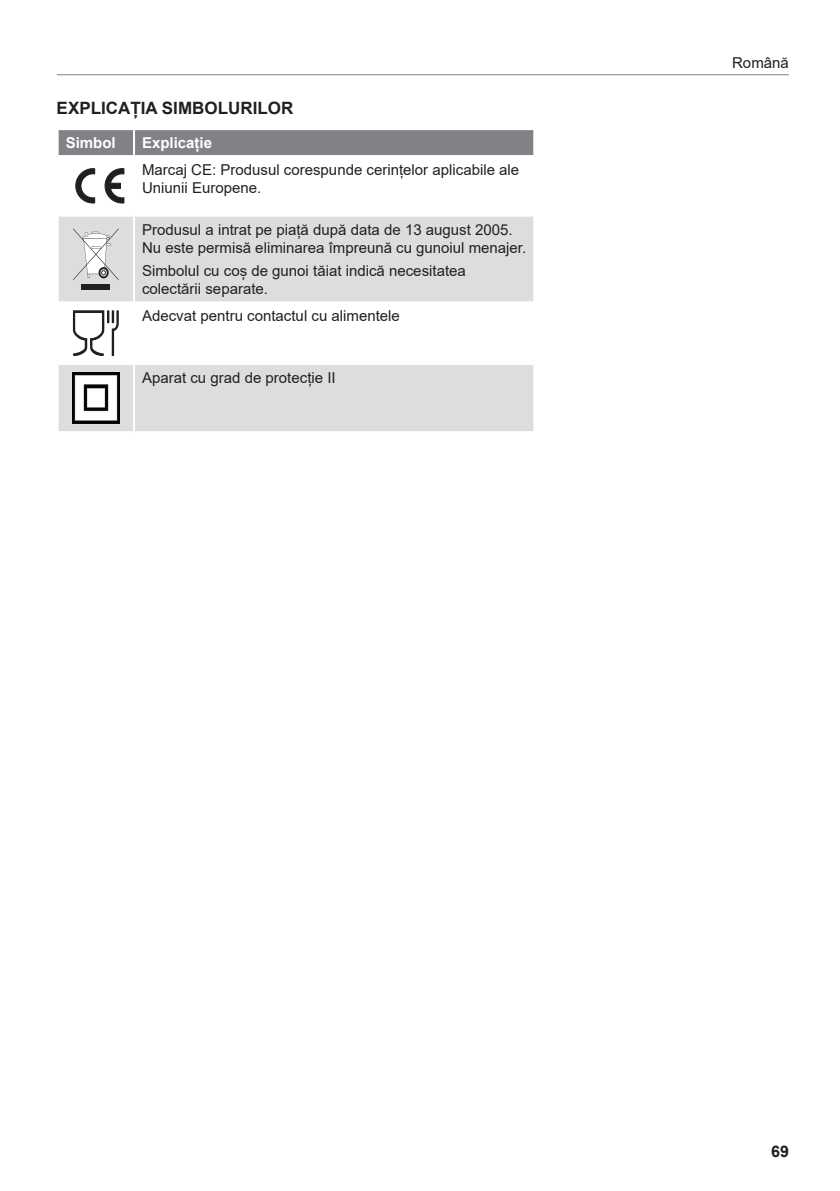
<style>
.page{position:relative;width:840px;height:1191px;background:#fff}
.page>*{position:absolute;margin:0;border:0;box-sizing:border-box;transform-origin:0 0}
.t1{font:700 17px "Arial";color:#231f20}
.t2{font:700 16px "Arial";color:#231f20}
.t3{font:15px/18px "Arial";color:#231f20}
.t4{font:700 15px "Arial";color:#fff}
</style>
<div class="page">
<hr style="left:57px;top:74px;width:731px;height:1px;background:#808285">
<div style="left:59px;top:130px;width:474px;height:25px;background:#808285"></div>
<svg style="left:59px;top:217px;width:474px;height:214px;fill:#dcdddf"></svg>
<hr style="left:133px;top:217px;width:2px;height:84px;background:#fff">
<hr style="left:57px;top:301px;width:77px;height:2px;background:#fff">
<hr style="left:134px;top:301px;width:401px;height:2px;background:#fff">
<hr style="left:133px;top:303px;width:2px;height:60px;background:#fff">
<hr style="left:57px;top:363px;width:77px;height:2px;background:#fff">
<hr style="left:134px;top:363px;width:401px;height:2px;background:#fff">
<hr style="left:133px;top:365px;width:2px;height:66px;background:#fff">
<hr style="left:133px;top:130px;width:2px;height:25px;background:#fff">
<svg style="left:76px;top:168px;width:48px;height:35px"></svg>
<svg style="left:73px;top:229px;width:46px;height:51px"></svg>
<div style="left:81px;top:284px;width:29px;height:5px;background:#231f20"></div>
<svg style="left:73px;top:310px;width:46px;height:46px"></svg>
<img style="left:72px;top:372px;width:47px;height:52px">
<p class="t1" style="left:57px;top:96px;width:238px">EXPLICAȚIA SIMBOLURILOR</p>
<p class="t4" style="left:66px;top:132px;width:52px">Simbol</p>
<p class="t4" style="left:142px;top:132px;width:72px">Explicație</p>
<p class="t3" style="left:142px;top:161px;width:378px">Marcaj CE: Produsul corespunde cerințelor aplicabile ale<br>Uniunii Europene.</p>
<p class="t3" style="left:142px;top:220px;width:385px">Produsul a intrat pe piață după data de 13 august 2005.<br>Nu este permisă eliminarea împreună cu gunoiul menajer.</p>
<p class="t3" style="left:142px;top:262px;width:325px">Simbolul cu coș de gunoi tăiat indică necesitatea colectării separate.</p>
<p class="t3" style="left:142px;top:307px;width:259px">Adecvat pentru contactul cu alimentele</p>
<p class="t3" style="left:142px;top:369px;width:195px">Aparat cu grad de protecție II</p>
<p class="t3" style="left:731px;top:53px;width:58px">Română</p>
<p class="t2" style="left:770px;top:1140px;width:19px">69</p>
</div>
